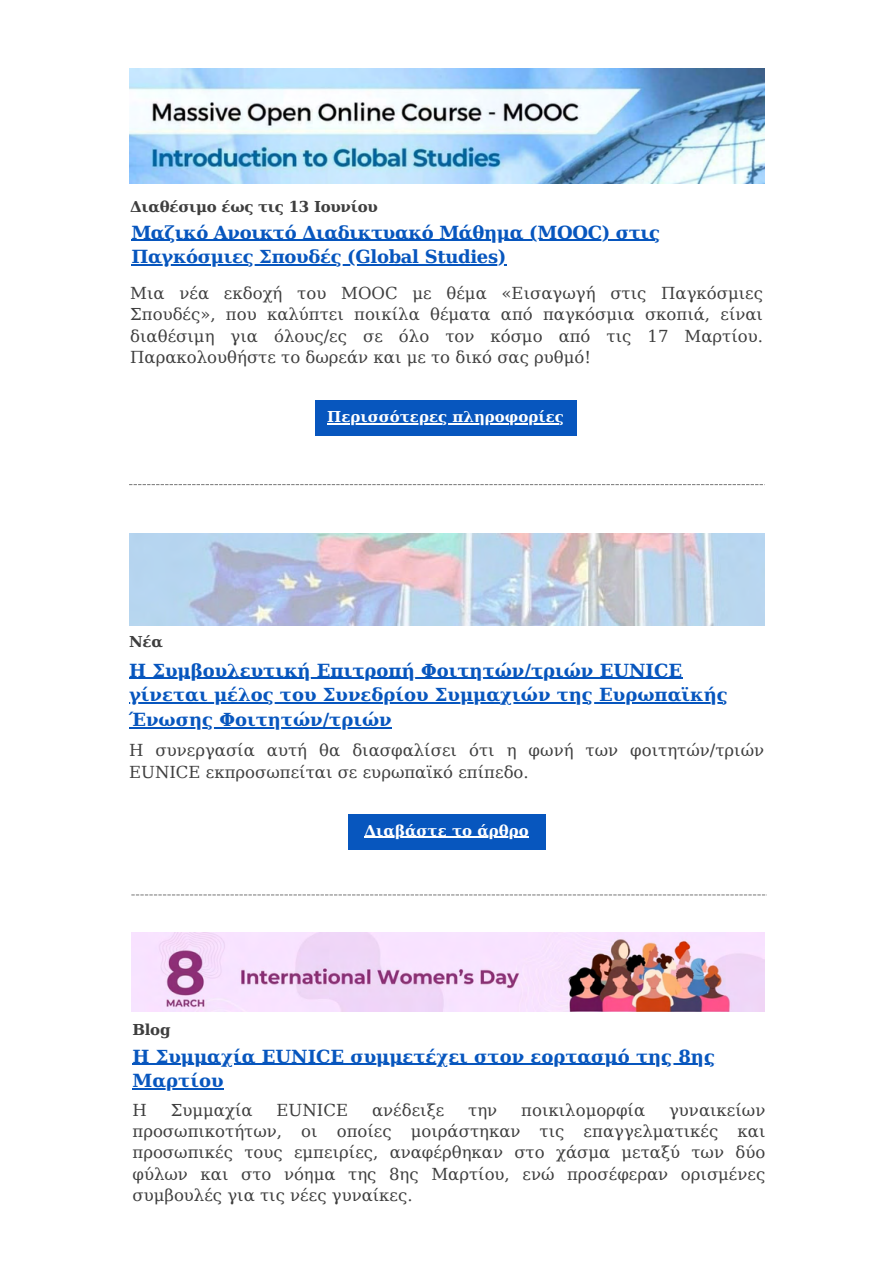
<style>
.page{position:relative;width:894px;height:1264px;background:#fff}
.page>*{position:absolute;margin:0;border:0;box-sizing:border-box;transform-origin:0 0}
.t1{font:700 18px "DejaVu Serif";color:#0756be}
.t2{font:700 18px "DejaVu Serif";letter-spacing:-.02em;color:#0756be}
.t3{font:16.5px/21.3px "DejaVu Serif";color:#3e3e3e;text-align:justify}
.t4{font:700 15px "DejaVu Serif";color:#fff}
.t5{font:700 15px "DejaVu Serif";letter-spacing:-.02em;color:#3e3e3e}
</style>
<div class="page">
<svg style="left:129px;top:484px;width:634px;height:1px"></svg>
<div style="left:315px;top:400px;width:261px;height:35px;background:#0756be"></div>
<hr style="left:327px;top:423px;width:237px;height:1px;background:#fff">
<img style="left:129px;top:68px;width:634px;height:115px">
<hr style="left:131px;top:240px;width:529px;height:1px;background:#0756be">
<hr style="left:131px;top:264px;width:375px;height:1px;background:#0756be">
<img style="left:129px;top:533px;width:634px;height:93px">
<img style="left:131px;top:932px;width:632px;height:79px">
<hr style="left:132px;top:1063px;width:583px;height:1px;background:#0756be">
<hr style="left:132px;top:1088px;width:91px;height:1px;background:#0756be">
<hr style="left:129px;top:677px;width:553px;height:2px;background:#0756be">
<hr style="left:129px;top:702px;width:599px;height:1px;background:#0756be">
<hr style="left:129px;top:727px;width:263px;height:1px;background:#0756be">
<div style="left:348px;top:814px;width:197px;height:35px;background:#0756be"></div>
<hr style="left:364px;top:836px;width:165px;height:1px;background:#fff">
<svg style="left:131px;top:894px;width:635px;height:1px"></svg>
<p class="t5" style="left:130px;top:198px;width:249px">Διαθέσιμο έως τις 13 Ιουνίου</p>
<h1 class="t2" style="left:131px;top:222px;width:530px">Μαζικό Ανοικτό Διαδικτυακό Μάθημα (MOOC) στις</h1>
<h2 class="t2" style="left:131px;top:246px;width:376px">Παγκόσμιες Σπουδές (Global Studies)</h2>
<p class="t3" style="left:130px;top:282px;width:634px">Μια νέα εκδοχή του MOOC με θέμα «Εισαγωγή στις Παγκόσμιες Σπουδές», που καλύπτει ποικίλα θέματα από παγκόσμια σκοπιά, είναι διαθέσιμη για όλους/ες σε όλο τον κόσμο από τις 17 Μαρτίου.<br>Παρακολουθήστε το δωρεάν και με το δικό σας ρυθμό!</p>
<p class="t5" style="left:129px;top:633px;width:35px">Νέα</p>
<p class="t4" style="left:327px;top:408px;width:238px">Περισσότερες πληροφορίες</p>
<h2 class="t1" style="left:129px;top:659px;width:554px">Η Συμβουλευτική Επιτροπή Φοιτητών/τριών EUNICE</h2>
<p class="t1" style="left:129px;top:684px;width:600px">γίνεται μέλος του Συνεδρίου Συμμαχιών της Ευρωπαϊκής</p>
<p class="t1" style="left:129px;top:709px;width:264px">Ένωσης Φοιτητών/τριών</p>
<p class="t3" style="left:129px;top:740px;width:636px">Η συνεργασία αυτή θα διασφαλίσει ότι η φωνή των φοιτητών/τριών<br>EUNICE εκπροσωπείται σε ευρωπαϊκό επίπεδο.</p>
<h1 class="t5" style="left:132px;top:1021px;width:40px">Blog</h1>
<h1 class="t4" style="left:364px;top:821px;width:166px">Διαβάστε το άρθρο</h1>
<p class="t1" style="left:132px;top:1045px;width:584px">Η Συμμαχία EUNICE συμμετέχει στον εορτασμό της 8ης</p>
<p class="t1" style="left:132px;top:1070px;width:92px">Μαρτίου</p>
<p class="t3" style="left:132px;top:1099px;width:16px">Η</p>
<p class="t3" style="left:171px;top:1099px;width:83px">Συμμαχία</p>
<p class="t3" style="left:276px;top:1099px;width:73px">EUNICE</p>
<p class="t3" style="left:372px;top:1099px;width:74px">ανέδειξε</p>
<p class="t3" style="left:468px;top:1099px;width:31px">την</p>
<p class="t3" style="left:521px;top:1099px;width:125px">ποικιλομορφία</p>
<p class="t3" style="left:132px;top:1099px;width:634px;text-indent:536px">γυναικείων προσωπικοτήτων, οι οποίες μοιράστηκαν τις επαγγελματικές και προσωπικές τους εμπειρίες, αναφέρθηκαν στο χάσμα μεταξύ των δύο φύλων και στο νόημα της 8ης Μαρτίου, ενώ προσέφεραν ορισμένες συμβουλές για τις νέες γυναίκες.</p>
</div>
